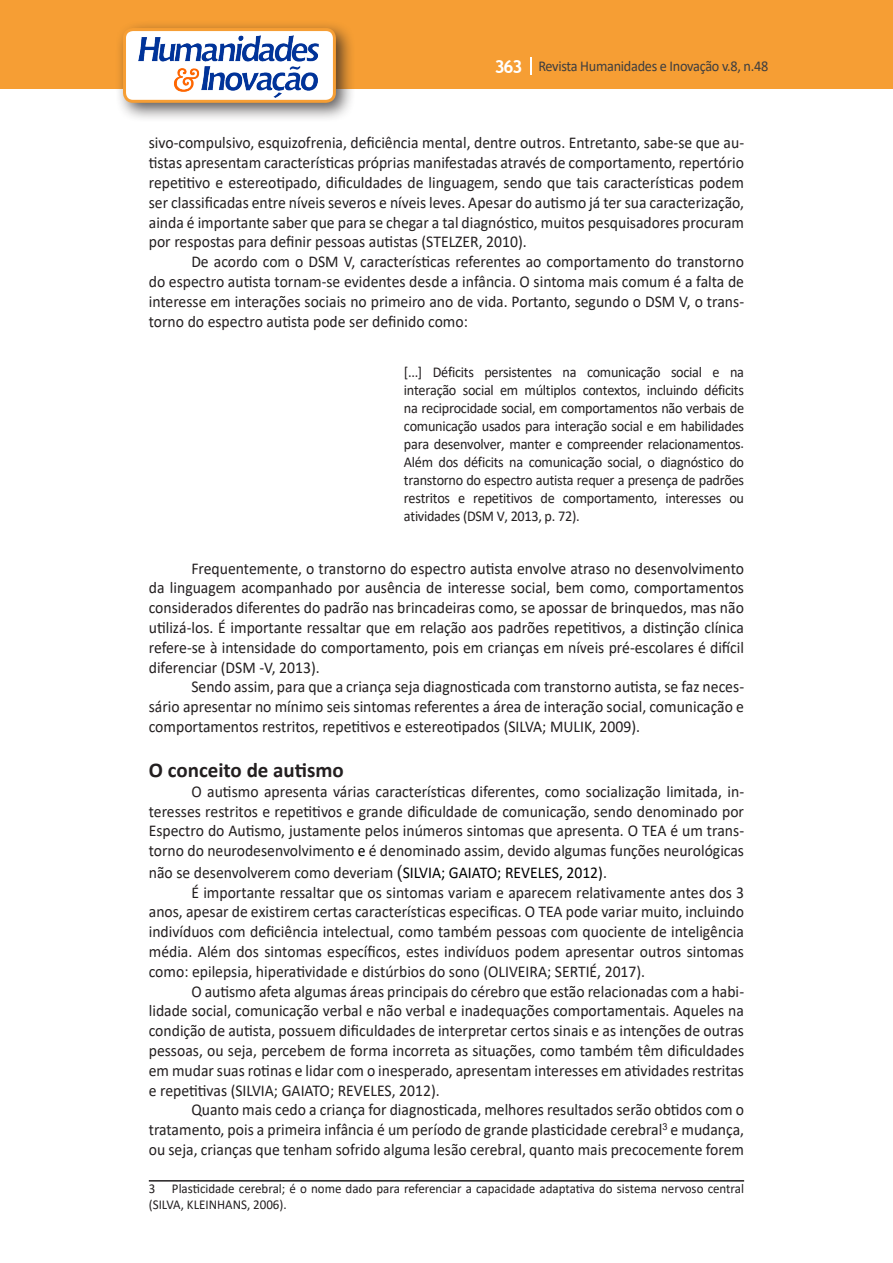
<style>
.page{position:relative;width:893px;height:1263px;background:#fff}
.page>*{position:absolute;margin:0;border:0;box-sizing:border-box;transform-origin:0 0}
.Titulo_2{font:700 21px "Calibri";color:#231f20}
.Texto{font:16.5px/19.8px "Calibri";color:#231f20;text-align:justify;scale:.95 1}
.citacao{font:15px/18px "Calibri";letter-spacing:-.02em;color:#231f20;text-align:justify;scale:.95 1}
.t1{font:15px "Calibri";letter-spacing:-.02em;color:#3e3e3f;scale:.95 1}
.Rodapé{font:13.5px/16.2px "Calibri";color:#231f20;scale:.96 1}
.s1{font-family:"Trebuchet MS";font-weight:700;font-size:18px;color:#fff}
.s2{color:#000}
.s3{font-family:"Arial";font-size:18px}
</style>
<div class="page">
<div style="left:0;top:0;width:893px;height:88px;background:#f69e34"></div>
<svg style="left:530px;top:57px;width:2px;height:18px"></svg>
<div style="left:115px;top:20px;width:241px;height:103px;background:#231f20;opacity:.75"></div>
<div style="left:125px;top:30px;width:209px;height:71px;background:#fff;border-radius:9px"></div>
<img style="left:138px;top:35px;width:181px;height:62px">
<div style="left:123px;top:28px;width:213px;height:75px;border:3px solid #f69e34;border-radius:9px"></div>
<hr style="left:149px;top:1180px;width:595px;height:1px;background:#231f20">
<p class="t1" style="left:495px;top:56px;width:290px"><span class="s1">363</span> Revista Humanidades e Inovação v.8, n.48</p>
<p class="Texto" style="left:149px;top:133px;width:628px">sivo-compulsivo, esquizofrenia, deficiência mental, dentre outros. Entretanto, sabe-se que au&shy;tistas apresentam características próprias manifestadas através de comportamento, repertório repetitivo e estereotipado, dificuldades de linguagem, sendo que tais características podem ser classificadas entre níveis severos e níveis leves. Apesar do autismo já ter sua caracterização, ainda é importante saber que para se chegar a tal diagnóstico, muitos pesquisadores procuram por respostas para definir pessoas autistas (STELZER, 2010).</p>
<p class="Texto" style="left:149px;top:251px;width:628px;text-indent:43px">De acordo com o DSM V, características referentes ao comportamento do transtorno do espectro autista tornam-se evidentes desde a infância. O sintoma mais comum é a falta de interesse em interações sociais no primeiro ano de vida. Portanto, segundo o DSM V, o trans&shy;torno do espectro autista pode ser definido como:</p>
<p class="citacao" style="left:404px;top:363px;width:360px">[...] Déficits persistentes na comunicação social e na interação social em múltiplos contextos, incluindo déficits na reciprocidade social, em comportamentos não verbais de comunicação usados para interação social e em habilidades para desenvolver, manter e compreender relacionamentos.<br>Além dos déficits na comunicação social, o diagnóstico do transtorno do espectro autista requer a presença de padrões restritos e repetitivos de comportamento, interesses ou atividades (DSM V, 2013, p. 72).</p>
<p class="Texto" style="left:149px;top:558px;width:628px;text-indent:43px">Frequentemente, o transtorno do espectro autista envolve atraso no desenvolvimento da linguagem acompanhado por ausência de interesse social, bem como, comportamentos considerados diferentes do padrão nas brincadeiras como, se apossar de brinquedos, mas não utilizá-los. É importante ressaltar que em relação aos padrões repetitivos, a distinção clínica refere-se à intensidade do comportamento, pois em crianças em níveis pré-escolares é difícil diferenciar (DSM -V, 2013).</p>
<p class="Texto" style="left:149px;top:677px;width:628px;text-indent:43px">Sendo assim, para que a criança seja diagnosticada com transtorno autista, se faz neces&shy;sário apresentar no mínimo seis sintomas referentes a área de interação social, comunicação e comportamentos restritos, repetitivos e estereotipados (SILVA; MULIK, 2009).</p>
<p class="Titulo_2" style="left:149px;top:755px;width:197px">O conceito de autismo</p>
<p class="Texto" style="left:149px;top:781px;width:628px;text-indent:43px">O autismo apresenta várias características diferentes, como socialização limitada, in&shy;teresses restritos e repetitivos e grande dificuldade de comunicação, sendo denominado por Espectro do Autismo, justamente pelos inúmeros sintomas que apresenta. O TEA é um trans&shy;torno do neurodesenvolvimento <span class="s2">e</span> é denominado assim, devido algumas funções neurológicas</p>
<p class="Texto" style="left:149px;top:862px;width:484px">não se desenvolverem como deveriam <span class="s3">(</span><span class="s2">SILVIA; GAIATO; REVELES, 2012)</span>.</p>
<p class="Texto" style="left:149px;top:882px;width:628px;text-indent:43px">É importante ressaltar que os sintomas variam e aparecem relativamente antes dos 3 anos, apesar de existirem certas características especificas. O TEA pode variar muito, incluindo indivíduos com deficiência intelectual, como também pessoas com quociente de inteligência média. Além dos sintomas específicos, estes indivíduos podem apresentar outros sintomas como: epilepsia, hiperatividade e distúrbios do sono (OLIVEIRA; SERTIÉ, 2017).</p>
<p class="Texto" style="left:149px;top:981px;width:628px;text-indent:43px">O autismo afeta algumas áreas principais do cérebro que estão relacionadas com a habi&shy;lidade social, comunicação verbal e não verbal e inadequações comportamentais. Aqueles na condição de autista, possuem dificuldades de interpretar certos sinais e as intenções de outras pessoas, ou seja, percebem de forma incorreta as situações, como também têm dificuldades em mudar suas rotinas e lidar com o inesperado, apresentam interesses em atividades restritas e repetitivas (SILVIA; GAIATO; REVELES, 2012).</p>
<p class="Texto" style="left:149px;top:1100px;width:628px;text-indent:43px">Quanto mais cedo a criança for diagnosticada, melhores resultados serão obtidos com o tratamento, pois a primeira infância é um período de grande plasticidade cerebral<sup>3</sup> e mudança, ou seja, crianças que tenham sofrido alguma lesão cerebral, quanto mais precocemente forem</p>
<p class="Rodapé" style="left:149px;top:1180px;width:621px">3 Plasticidade cerebral; é o nome dado para referenciar a capacidade adaptativa do sistema nervoso central (SILVA, KLEINHANS, 2006).</p>
</div>
